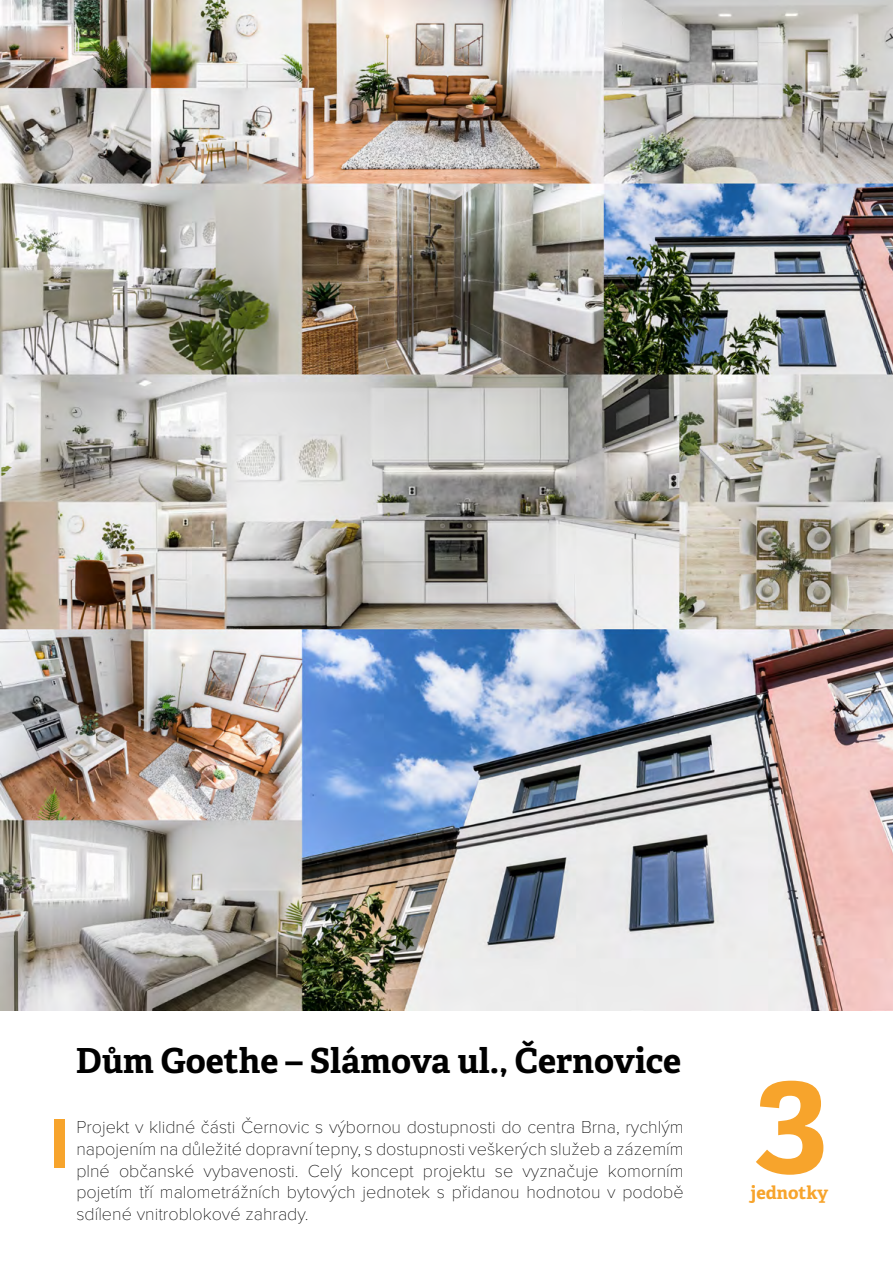
<style>
.page{position:relative;width:893px;height:1263px;background:#fff}
.page>*{position:absolute;margin:0;border:0;box-sizing:border-box;transform-origin:0 0}
.t1{font:700 139.5px "Adelle";color:#f7a42c}
.t2{font:700 34.5px "Adelle";color:#000}
.t3{font:100 18px/21.6px "Proxima Nova";color:#000;text-align:justify}
.t4{font:700 18px "Adelle";color:#f7a42c}
</style>
<div class="page">
<img style="left:55px;top:1119px;width:10px;height:48px">
<img style="left:0;top:0;width:893px;height:1010px">
<h2 class="t2" style="left:76px;top:1039px;width:607px">Dům Goethe – Slámova ul., Černovice</h2>
<p class="t3" style="left:76px;top:1117px;width:609px">Projekt v klidné části Černovic s výbornou dostupnosti do centra Brna, rychlým napojením na důležité dopravní tepny, s dostupnosti veškerých služeb a zázemím plné občanské vybavenosti. Celý koncept projektu se vyznačuje komorním pojetím tří malometrážních bytových jednotek s přidanou hodnotou v podobě sdílené vnitroblokové zahrady.</p>
<h1 class="t1" style="left:756px;top:1024px;width:74px">3</h1>
<p class="t4" style="left:751px;top:1181px;width:79px">jednotky</p>
</div>
